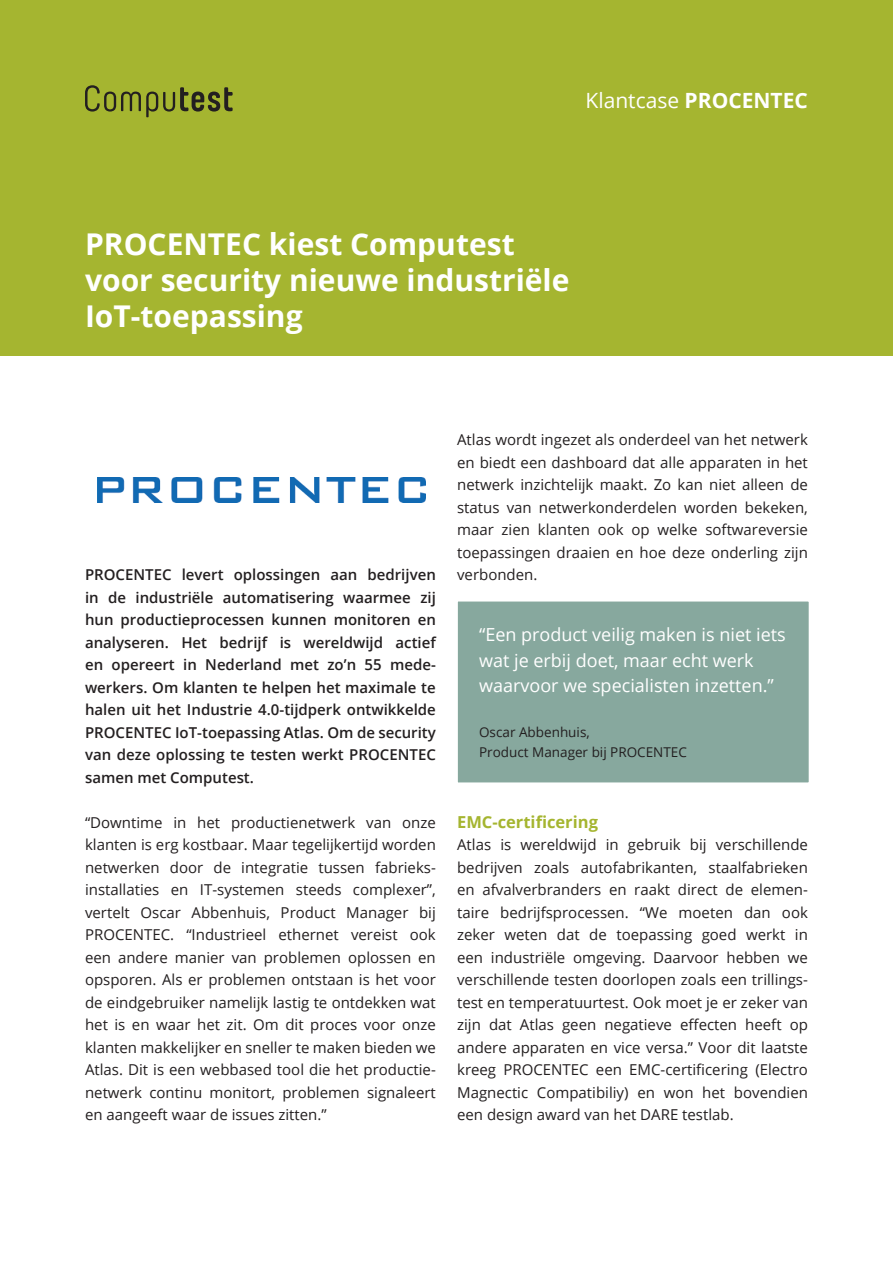
<style>
.page{position:relative;width:893px;height:1263px;background:#fff}
.page>*{position:absolute;margin:0;border:0;box-sizing:border-box;transform-origin:0 0}
.t1{font:700 30px/36px "Open Sans";color:#fff}
.t2{font:21px "Open Sans";color:#fff}
.t3{font:18px/25.5px "Open Sans";color:#fff}
.t4{font:700 16.5px "Open Sans";color:#a5b530}
.t5{font:15px/22.5px "Open Sans";color:#231f20;text-align:justify}
.t6{font:600 15px/22.5px "Open Sans";color:#231f20;text-align:justify}
.t7{font:13.5px/19.5px "Open Sans";color:#231f20}
.s1{font-weight:700}
</style>
<div class="page">
<div style="left:0;top:0;width:893px;height:355px;background:#a5b530"></div>
<svg style="left:85px;top:85px;width:148px;height:32px"></svg>
<img style="left:98px;top:478px;width:327px;height:24px">
<div style="left:457px;top:601px;width:352px;height:182px;background:#87a89e"></div>
<h2 class="t2" style="left:585px;top:86px;width:224px">Klantcase <span class="s1">PROCENTEC</span></h2>
<h1 class="t1" style="left:85px;top:226px;width:486px">PROCENTEC kiest Computest voor security nieuwe industriële<br>IoT-toepassing</h1>
<p class="t6" style="left:85px;top:563px;width:352px">PROCENTEC levert oplossingen aan bedrijven in de industriële automatisering waarmee zij hun productieprocessen kunnen monitoren en analyseren. Het bedrijf is wereldwijd actief en opereert in Nederland met zo’n 55 mede&shy;werkers. Om klanten te helpen het maximale te halen uit het Industrie 4.0-tijdperk ontwikkelde PROCENTEC IoT-toepassing Atlas. Om de security van deze oplossing te testen werkt PROCENTEC samen met Computest.</p>
<p class="t5" style="left:85px;top:810px;width:352px">“Downtime in het productienetwerk van onze klanten is erg kostbaar. Maar tegelijkertijd worden netwerken door de integratie tussen fabrieks&shy;installaties en IT-systemen steeds complexer”, vertelt Oscar Abbenhuis, Product Manager bij PROCENTEC. “Industrieel ethernet vereist ook een andere manier van problemen oplossen en opsporen. Als er problemen ontstaan is het voor de eindgebruiker namelijk lastig te ontdekken wat het is en waar het zit. Om dit proces voor onze klanten makkelijker en sneller te maken bieden we Atlas. Dit is een webbased tool die het productie&shy;netwerk continu monitort, problemen signaleert en aangeeft waar de issues zitten.”</p>
<p class="t5" style="left:457px;top:428px;width:352px">Atlas wordt ingezet als onderdeel van het netwerk en biedt een dashboard dat alle apparaten in het netwerk inzichtelijk maakt. Zo kan niet alleen de status van netwerkonderdelen worden bekeken, maar zien klanten ook op welke softwareversie toepassingen draaien en hoe deze onderling zijn verbonden.</p>
<p class="t3" style="left:479px;top:621px;width:308px">“Een product veilig maken is niet iets wat je erbij doet, maar echt werk waarvoor we specialisten inzetten.”</p>
<p class="t7" style="left:479px;top:722px;width:209px">Oscar Abbenhuis,<br>Product Manager bij PROCENTEC</p>
<p class="t4" style="left:457px;top:810px;width:142px">EMC-certificering</p>
<p class="t5" style="left:457px;top:833px;width:352px">Atlas is wereldwijd in gebruik bij verschillende bedrijven zoals autofabrikanten, staalfabrieken en afvalverbranders en raakt direct de elemen&shy;taire bedrijfsprocessen. “We moeten dan ook zeker weten dat de toepassing goed werkt in een industriële omgeving. Daarvoor hebben we verschillende testen doorlopen zoals een trillings&shy;test en temperatuurtest. Ook moet je er zeker van zijn dat Atlas geen negatieve effecten heeft op andere apparaten en vice versa.” Voor dit laatste kreeg PROCENTEC een EMC-certificering (Electro Magnectic Compatibiliy) en won het bovendien een design award van het DARE testlab.</p>
</div>
